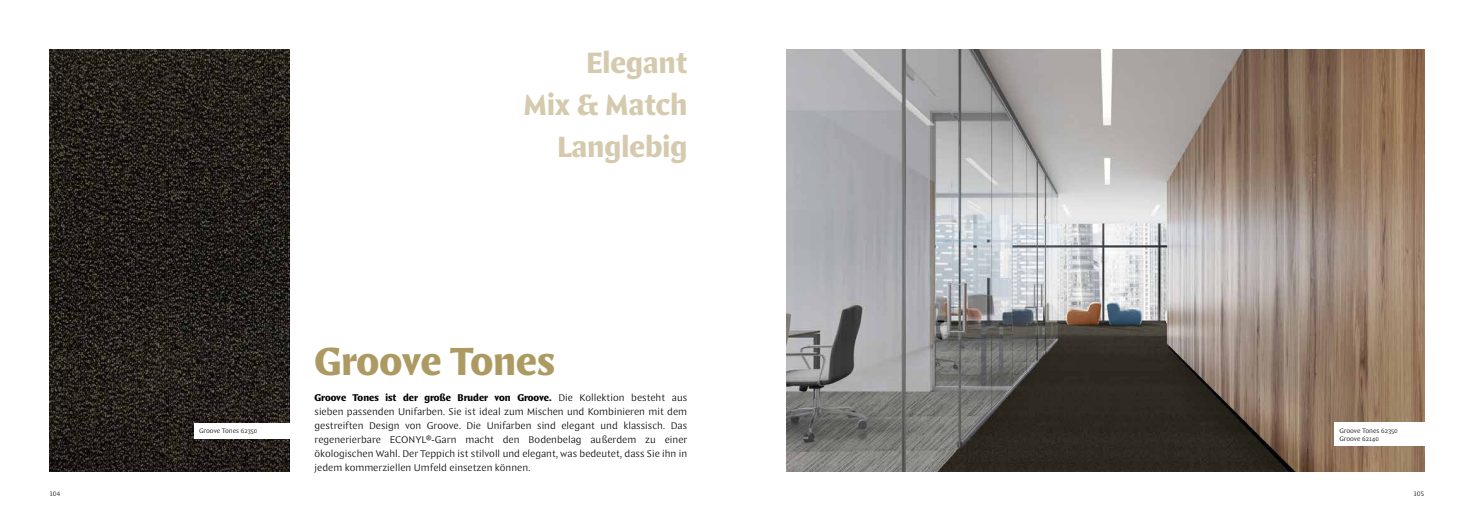
<style>
.page{position:relative;width:1474px;height:521px;background:#fff}
.page>*{position:absolute;margin:0;border:0;box-sizing:border-box;transform-origin:0 0}
.t1{font:900 42px "Comma Base";letter-spacing:-.005em;color:#ad9a62}
.t2{font:900 31.5px/42px "Comma Base";color:#d5caae;text-align:right}
.t3{font:300 10.5px/14px "Comma Base";color:#000;text-align:justify}
.t4{font:300 7px/8.8px "Comma Base";color:#000}
.s1{font-weight:900}
</style>
<div class="page">
<img style="left:786px;top:50px;width:638px;height:421px">
<img style="left:50px;top:50px;width:240px;height:421px">
<div style="left:194px;top:423px;width:96px;height:15px;background:#fff"></div>
<div style="left:1334px;top:422px;width:139px;height:24px;background:#fff"></div>
<h2 class="t2" style="left:523px;top:44px;width:166px">Elegant<br>Mix &amp; Match<br>Langlebig</h2>
<h1 class="t1" style="left:314px;top:337px;width:242px">Groove Tones</h1>
<p class="t3" style="left:314px;top:391px;width:374px"><span class="s1">Groove Tones ist der große Bruder von Groove.</span> Die Kollektion besteht aus sieben passenden Unifarben. Sie ist ideal zum Mischen und Kombinieren mit dem gestreiften Design von Groove. Die Unifarben sind elegant und klassisch. Das regenerierbare ECONYL®-Garn macht den Bodenbelag außerdem zu einer ökologischen Wahl. Der Teppich ist stilvoll und elegant, was bedeutet, dass Sie ihn in jedem kommerziellen Umfeld einsetzen können.</p>
<p class="t4" style="left:199px;top:427px;width:60px">Groove Tones 62350</p>
<p class="t4" style="left:1339px;top:426px;width:60px">Groove Tones 62350<br>Groove 62140</p>
<p class="t4" style="left:50px;top:490px;width:12px">104</p>
<p class="t4" style="left:1413px;top:490px;width:12px">105</p>
</div>
